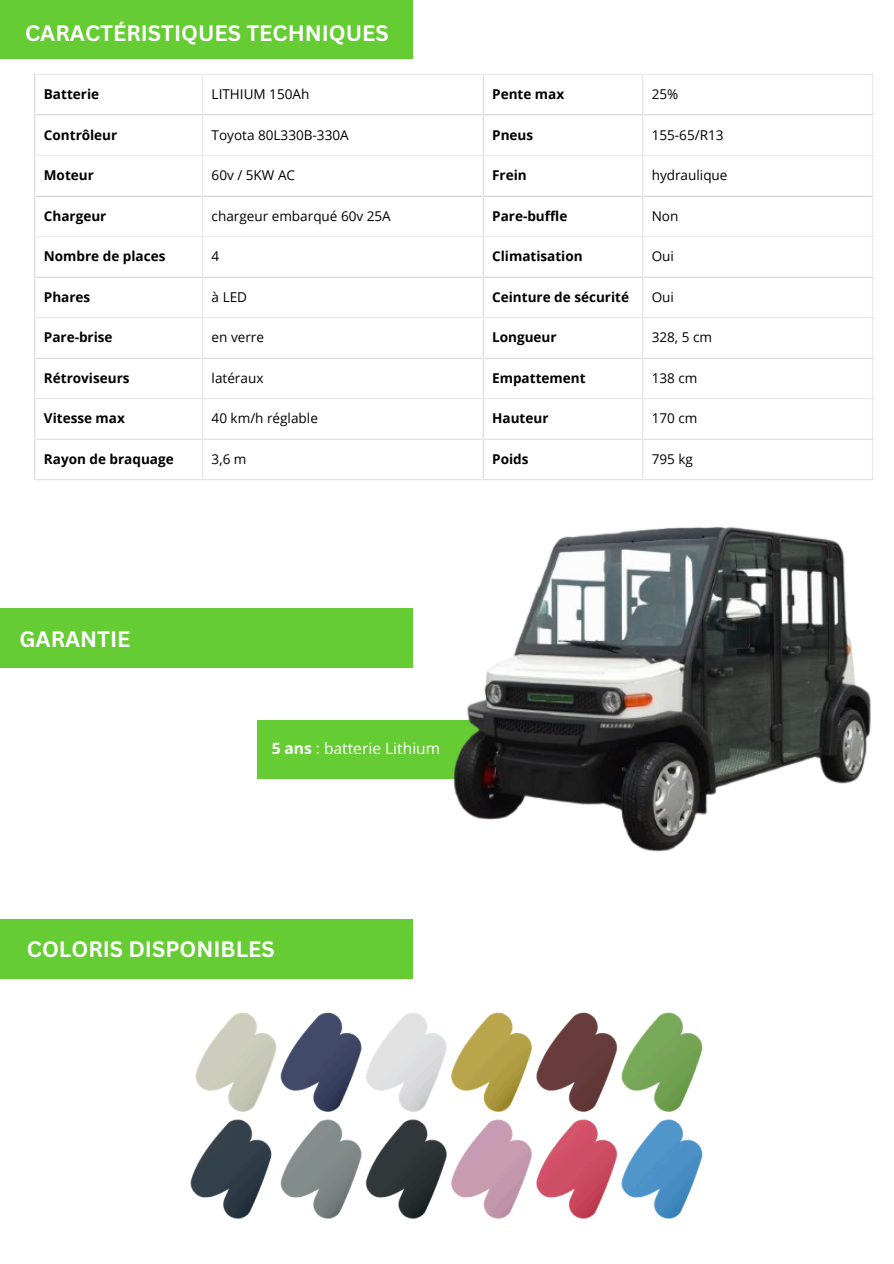
<style>
.page{position:relative;width:894px;height:1264px;background:#fff}
.page>*{position:absolute;margin:0;border:0;box-sizing:border-box;transform-origin:0 0}
.t1{font:700 21.75px "Canva Sans";color:#fff}
.t2{font:15.6px "Open Sans";color:#fff}
.t3{font:700 13.5px "Open Sans";color:#000}
.t4{font:13.5px "Open Sans";color:#000}
.s1{font-weight:700}
</style>
<div class="page">
<hr style="left:34px;top:75px;width:1px;height:404px;background:#eaeaea">
<hr style="left:202px;top:75px;width:1px;height:404px;background:#eaeaea">
<hr style="left:482px;top:75px;width:1px;height:404px;background:#eaeaea">
<hr style="left:642px;top:75px;width:1px;height:404px;background:#eaeaea">
<hr style="left:871px;top:75px;width:1px;height:404px;background:#eaeaea">
<hr style="left:34px;top:74px;width:838px;height:1px;background:#eaeaea">
<hr style="left:34px;top:114px;width:838px;height:1px;background:#eaeaea">
<hr style="left:34px;top:155px;width:838px;height:1px;background:#eaeaea">
<hr style="left:34px;top:195px;width:838px;height:1px;background:#eaeaea">
<hr style="left:34px;top:236px;width:838px;height:1px;background:#eaeaea">
<hr style="left:34px;top:276px;width:838px;height:1px;background:#eaeaea">
<hr style="left:34px;top:317px;width:838px;height:1px;background:#eaeaea">
<hr style="left:34px;top:357px;width:838px;height:2px;background:#eaeaea">
<hr style="left:34px;top:398px;width:838px;height:1px;background:#eaeaea">
<hr style="left:34px;top:438px;width:838px;height:2px;background:#eaeaea">
<hr style="left:34px;top:479px;width:838px;height:1px;background:#eaeaea">
<div style="left:0;top:0;width:412px;height:59px;background:#6c3"></div>
<div style="left:0;top:609px;width:412px;height:59px;background:#6c3"></div>
<div style="left:257px;top:720px;width:428px;height:58px;background:#6c3"></div>
<div style="left:0;top:919px;width:412px;height:59px;background:#6c3"></div>
<img style="left:190px;top:1012px;width:513px;height:207px">
<img style="left:441px;top:526px;width:430px;height:326px">
<h1 class="t1" style="left:25px;top:18px;width:365px">CARACTÉRISTIQUES TECHNIQUES</h1>
<p class="t3" style="left:44px;top:85px;width:57px">Batterie</p>
<p class="t4" style="left:211px;top:85px;width:99px">LITHIUM 150Ah</p>
<p class="t3" style="left:492px;top:85px;width:74px">Pente max</p>
<p class="t4" style="left:651px;top:85px;width:28px">25%</p>
<p class="t3" style="left:44px;top:125px;width:75px">Contrôleur</p>
<p class="t4" style="left:211px;top:125px;width:138px">Toyota 80L330B-330A</p>
<p class="t3" style="left:492px;top:125px;width:42px">Pneus</p>
<p class="t4" style="left:651px;top:125px;width:73px">155-65/R13</p>
<p class="t3" style="left:44px;top:166px;width:52px">Moteur</p>
<p class="t4" style="left:211px;top:166px;width:85px">60v / 5KW AC</p>
<p class="t3" style="left:492px;top:166px;width:36px">Frein</p>
<p class="t4" style="left:651px;top:166px;width:77px">hydraulique</p>
<p class="t3" style="left:44px;top:206px;width:64px">Chargeur</p>
<p class="t4" style="left:211px;top:206px;width:181px">chargeur embarqué 60v 25A</p>
<p class="t3" style="left:492px;top:206px;width:77px">Pare-buffle</p>
<p class="t4" style="left:651px;top:206px;width:28px">Non</p>
<p class="t3" style="left:44px;top:247px;width:123px">Nombre de places</p>
<p class="t4" style="left:211px;top:247px;width:9px">4</p>
<p class="t3" style="left:492px;top:247px;width:92px">Climatisation</p>
<p class="t4" style="left:651px;top:247px;width:24px">Oui</p>
<p class="t3" style="left:44px;top:287px;width:48px">Phares</p>
<p class="t4" style="left:211px;top:287px;width:37px">à LED</p>
<p class="t3" style="left:492px;top:287px;width:138px">Ceinture de sécurité</p>
<p class="t4" style="left:651px;top:287px;width:24px">Oui</p>
<p class="t3" style="left:44px;top:328px;width:70px">Pare-brise</p>
<p class="t4" style="left:211px;top:328px;width:54px">en verre</p>
<p class="t3" style="left:492px;top:328px;width:66px">Longueur</p>
<p class="t4" style="left:651px;top:328px;width:62px">328, 5 cm</p>
<p class="t3" style="left:44px;top:368px;width:87px">Rétroviseurs</p>
<p class="t4" style="left:211px;top:368px;width:53px">latéraux</p>
<p class="t3" style="left:492px;top:368px;width:95px">Empattement</p>
<p class="t4" style="left:651px;top:368px;width:47px">138 cm</p>
<p class="t3" style="left:44px;top:409px;width:82px">Vitesse max</p>
<p class="t4" style="left:211px;top:409px;width:108px">40 km/h réglable</p>
<p class="t3" style="left:492px;top:409px;width:58px">Hauteur</p>
<p class="t4" style="left:651px;top:409px;width:47px">170 cm</p>
<p class="t3" style="left:44px;top:449px;width:131px">Rayon de braquage</p>
<p class="t4" style="left:211px;top:449px;width:36px">3,6 m</p>
<p class="t3" style="left:492px;top:449px;width:38px">Poids</p>
<p class="t4" style="left:651px;top:449px;width:43px">795 kg</p>
<h1 class="t1" style="left:19px;top:623px;width:113px">GARANTIE</h1>
<p class="t2" style="left:271px;top:737px;width:170px"><span class="s1">5 ans</span> : batterie Lithium</p>
<h1 class="t1" style="left:27px;top:934px;width:249px">COLORIS DISPONIBLES</h1>
</div>
